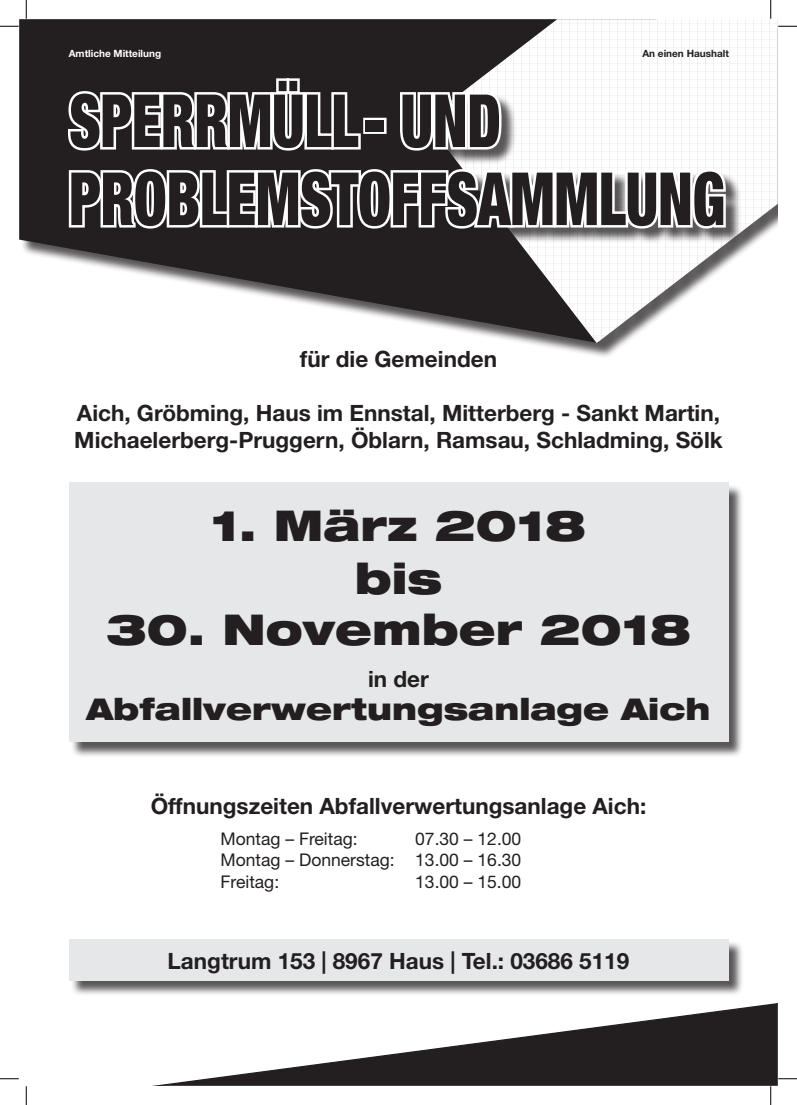
<style>
.page{position:relative;width:797px;height:1105px;background:#fff}
.page>*{position:absolute;margin:0;border:0;box-sizing:border-box;transform-origin:0 0}
.t1{font:900 condensed 73.5px/78px "Helvetica Neue LT Std";letter-spacing:-.005em;color:#231f20;scale:.8 1}
.t2{font:900 expanded 42.5px/53.5px "Helvetica Neue LT Std";color:#231f20;text-align:center}
.t3{font:900 expanded 30px "Helvetica Neue LT Std";color:#231f20}
.t4{font:700 22.5px/27px "Helvetica Neue LT Std";color:#231f20}
.t5{font:17.5px/21.5px "Helvetica Neue LT Std";color:#231f20;text-align:justify}
.t6{font:700 10px "Helvetica Neue LT Std";color:#fff}
.t7{font:700 10px "Helvetica Neue LT Std";color:#231f20}
</style>
<div class="page">
<div style="left:70px;top:484px;width:674px;height:274px;background:#231f20;opacity:.75"></div>
<div style="left:69px;top:482px;width:659px;height:260px;background:#e6e7e9"></div>
<div style="left:70px;top:940px;width:674px;height:56px;background:#231f20;opacity:.75"></div>
<div style="left:69px;top:939px;width:659px;height:41px;background:#e6e7e9"></div>
<div style="left:21px;top:21px;width:756px;height:337px;background:#231f20;opacity:.75"></div>
<svg style="left:19px;top:19px;width:406px;height:324px;fill:#231f20"></svg>
<svg style="left:425px;top:19px;width:352px;height:324px"></svg>
<div style="left:70px;top:80px;width:671px;height:164px;background:#231f20;opacity:.75"></div>
<svg style="left:65px;top:76px;width:298px;height:77px"></svg>
<div style="left:363px;top:118px;width:23px;height:16px;border:5px solid #fff"></div>
<svg style="left:397px;top:90px;width:107px;height:63px"></svg>
<svg style="left:66px;top:167px;width:662px;height:64px"></svg>
<svg style="left:70px;top:990px;width:707px;height:96px"></svg>
<svg style="left:0;top:25px;width:19px;height:2px"></svg>
<svg style="left:778px;top:25px;width:19px;height:2px"></svg>
<svg style="left:0;top:1078px;width:19px;height:1px"></svg>
<svg style="left:778px;top:1078px;width:19px;height:1px"></svg>
<svg style="left:25px;top:0;width:2px;height:19px"></svg>
<svg style="left:25px;top:1086px;width:2px;height:19px"></svg>
<svg style="left:770px;top:0;width:1px;height:19px"></svg>
<svg style="left:770px;top:1086px;width:1px;height:19px"></svg>
<p class="t6" style="left:69px;top:48px;width:94px">Amtliche Mitteilung</p>
<p class="t7" style="left:642px;top:48px;width:88px">An einen Haushalt</p>
<h1 class="t1" style="left:69px;top:81px;width:821px">SPERRMÜLL- UND<br>PROBLEMSTOFFSAMMLUNG</h1>
<p class="t4" style="left:300px;top:345px;width:199px">für die Gemeinden</p>
<p class="t4" style="left:74px;top:399px;width:650px">Aich, Gröbming, Haus im Ennstal, Mitterberg - Sankt Martin,<br>Michaelerberg-Pruggern, Öblarn, Ramsau, Schladming, Sölk</p>
<h2 class="t2" style="left:211px;top:497px;width:376px">1. März 2018 bis</h2>
<h2 class="t2" style="left:106px;top:601px;width:587px">30. November 2018</h2>
<p class="t4" style="left:368px;top:665px;width:62px">in der</p>
<h3 class="t3" style="left:87px;top:690px;width:625px">Abfallverwertungsanlage Aich</h3>
<p class="t4" style="left:151px;top:792px;width:497px">Öffnungszeiten Abfallverwertungsanlage Aich:</p>
<p class="t5" style="left:220px;top:828px;width:139px">Montag – Freitag:</p>
<p class="t5" style="left:220px;top:828px;width:302px;text-indent:195px">07.30 – 12.00<br>Montag – Donnerstag: 13.00 – 16.30<br>Freitag:</p>
<p class="t5" style="left:415px;top:871px;width:108px">13.00 – 15.00</p>
<p class="t4" style="left:168px;top:947px;width:463px">Langtrum 153 | 8967 Haus | Tel.: 03686 5119</p>
</div>
